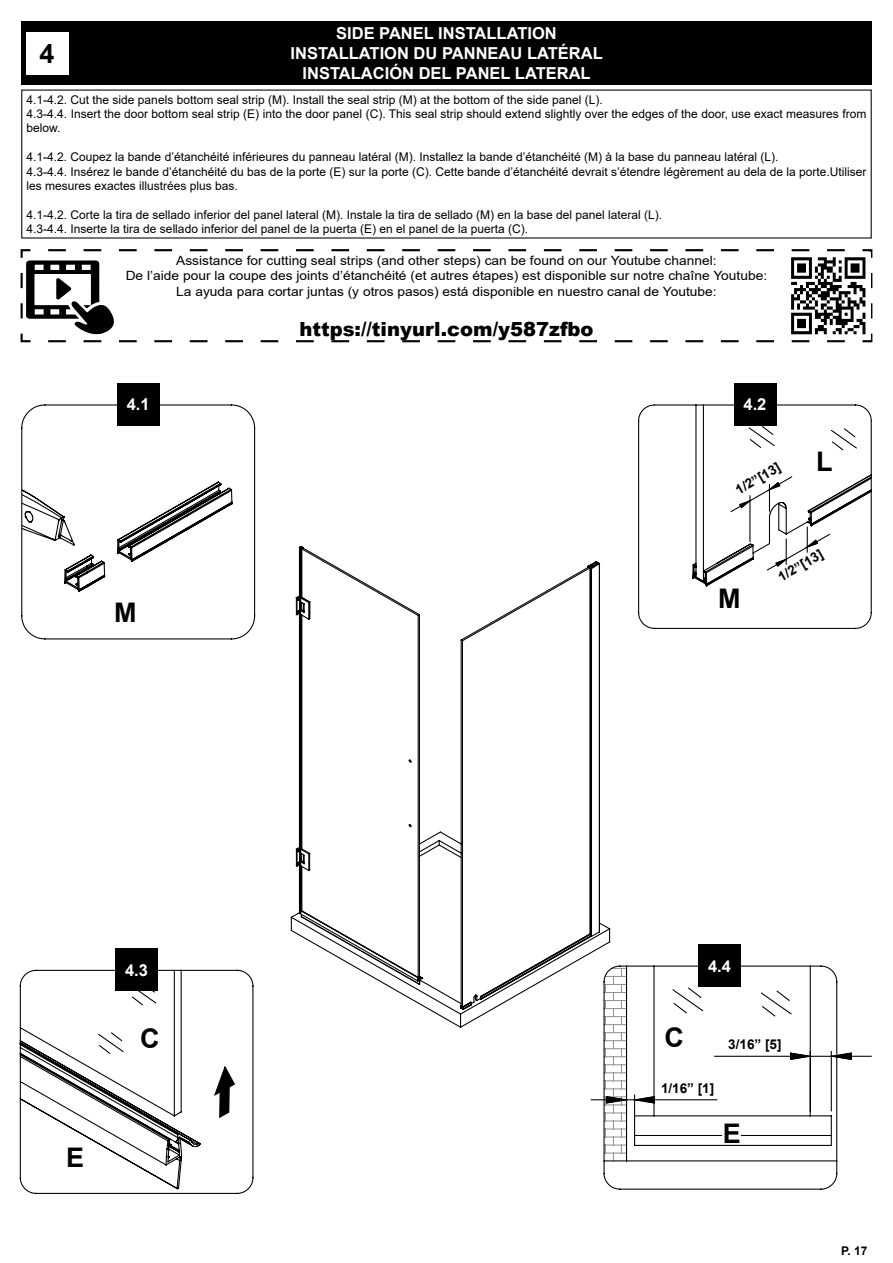
<style>
.page{position:relative;width:893px;height:1263px;background:#fff}
.page>*{position:absolute;margin:0;border:0;box-sizing:border-box;transform-origin:0 0}
.t1{font:700 27px "Arial";color:#000}
.t2{font:900 19.5px "Arial";color:#000}
.t3{font:700 16.5px "Arial";color:#fff}
.t4{font:700 13.5px "Arial";color:#000}
.t5{font:12.75px "Arial";color:#000;scale:1.08 1}
.t6{font:12px/14.4px "Arial";color:#000}
.t7{font:700 12px "Arial";color:#000}
</style>
<div class="page">
<div style="left:21px;top:21px;width:851px;height:64px;background:#000"></div>
<div style="left:26px;top:32px;width:42px;height:42px;background:#fff"></div>
<svg style="left:21px;top:404px;width:235px;height:236px"></svg>
<svg style="left:638px;top:404px;width:234px;height:225px"></svg>
<svg style="left:734px;top:462px;width:90px;height:120px"></svg>
<div style="left:117px;top:383px;width:42px;height:43px;background:#000"></div>
<div style="left:734px;top:383px;width:42px;height:43px;background:#000"></div>
<svg style="left:295px;top:546px;width:316px;height:465px"></svg>
<svg style="left:19px;top:969px;width:235px;height:225px"></svg>
<svg style="left:603px;top:965px;width:269px;height:225px"></svg>
<svg style="left:590px;top:967px;width:262px;height:194px"></svg>
<div style="left:115px;top:948px;width:43px;height:43px;background:#000"></div>
<div style="left:698px;top:944px;width:43px;height:43px;background:#000"></div>
<div style="left:723px;top:1123px;width:18px;height:19px;background:#fff"></div>
<div style="left:661px;top:1083px;width:53px;height:10px;background:#fff"></div>
<div style="left:728px;top:1039px;width:53px;height:10px;background:#fff"></div>
<svg style="left:21px;top:481px;width:212px;height:112px"></svg>
<svg style="left:20px;top:249px;width:853px;height:94px"></svg>
<svg style="left:21px;top:260px;width:93px;height:74px"></svg>
<img style="left:786px;top:253px;width:84px;height:87px">
<p class="t3" style="left:336px;top:22px;width:222px">SIDE PANEL INSTALLATION</p>
<p class="t3" style="left:290px;top:42px;width:314px">INSTALLATION DU PANNEAU LATÉRAL</p>
<p class="t3" style="left:303px;top:62px;width:290px">INSTALACIÓN DEL PANEL LATERAL</p>
<p class="t6" style="left:27px;top:92px;width:578px">4.1-4.2. Cut the side panels bottom seal strip (M). Install the seal strip (M) at the bottom of the side panel (L).</p>
<p class="t6" style="left:27px;top:107px;width:841px">4.3-4.4. Insert the door bottom seal strip (E) into the door panel (C). This seal strip should extend slightly over the edges of the door, use exact measures from below.</p>
<p class="t6" style="left:27px;top:150px;width:753px">4.1-4.2. Coupez la bande d’étanchéité inférieures du panneau latéral (M). Installez la bande d’étanchéité (M) à la base du panneau latéral (L).</p>
<p class="t6" style="left:27px;top:164px;width:841px">4.3-4.4. Insérez le bande d’étanchéité du bas de la porte (E) sur la porte (C). Cette bande d’étanchéité devrait s’étendre légèrement au dela de la porte.Utiliser les mesures exactes illustrées plus bas.</p>
<p class="t6" style="left:27px;top:207px;width:637px">4.1-4.2. Corte la tira de sellado inferior del panel lateral (M). Instale la tira de sellado (M) en la base del panel lateral (L).</p>
<p class="t6" style="left:27px;top:222px;width:503px">4.3-4.4. Inserte la tira de sellado inferior del panel de la puerta (E) en el panel de la puerta (C).</p>
<p class="t1" style="left:40px;top:34px;width:17px">4</p>
<p class="t5" style="left:176px;top:252px;width:502px">Assistance for cutting seal strips (and other steps) can be found on our Youtube channel:</p>
<p class="t5" style="left:126px;top:267px;width:595px">De l’aide pour la coupe des joints d’étanchéité (et autres étapes) est disponible sur notre chaîne Youtube:</p>
<p class="t5" style="left:176px;top:283px;width:502px">La ayuda para cortar juntas (y otros pasos) está disponible en nuestro canal de Youtube:</p>
<p class="t2" style="left:299px;top:315px;width:296px">https://tinyurl.com/y587zfbo</p>
<p class="t3" style="left:127px;top:393px;width:24px">4.1</p>
<p class="t3" style="left:743px;top:393px;width:24px">4.2</p>
<p class="t4" style="left:732px;top:482px;width:51px;rotate:-30deg">1/2”[13]</p>
<p class="t1" style="left:816px;top:443px;width:18px">L</p>
<p class="t1" style="left:114px;top:594px;width:24px">M</p>
<p class="t1" style="left:718px;top:579px;width:24px">M</p>
<p class="t4" style="left:774px;top:569px;width:51px;rotate:-30deg">1/2”[13]</p>
<p class="t3" style="left:125px;top:958px;width:24px">4.3</p>
<p class="t3" style="left:708px;top:954px;width:24px">4.4</p>
<p class="t1" style="left:66px;top:1139px;width:20px">E</p>
<p class="t1" style="left:140px;top:1020px;width:21px">C</p>
<p class="t1" style="left:665px;top:1019px;width:21px">C</p>
<p class="t4" style="left:728px;top:1035px;width:55px">3/16” [5]</p>
<p class="t4" style="left:661px;top:1079px;width:55px">1/16” [1]</p>
<p class="t1" style="left:723px;top:1114px;width:20px">E</p>
<p class="t7" style="left:841px;top:1242px;width:28px">P. 17</p>
</div>
